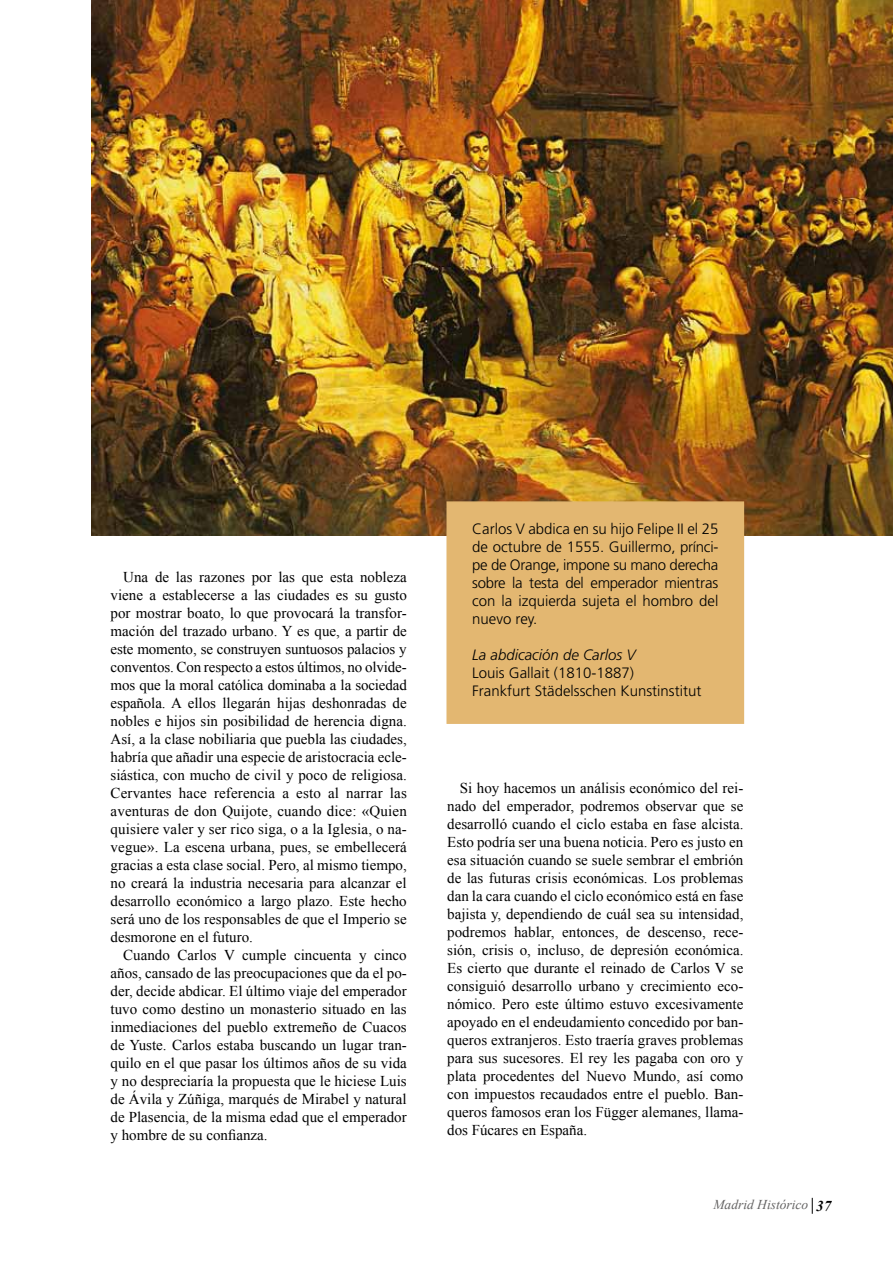
<style>
.page{position:relative;width:893px;height:1263px;background:#fff}
.page>*{position:absolute;margin:0;border:0;box-sizing:border-box;transform-origin:0 0}
.t1{font:15px/18px "Times New Roman";color:#000;text-align:justify}
.t2{font:300 15px/18px "Frutiger LT Std";color:#000;text-align:justify}
.t3{font:italic 300 15px "Frutiger LT Std";color:#000}
.t4{font:italic 13.5px "Times New Roman";color:#646363}
.s1{font-weight:700;font-size:15px;color:#000}
</style>
<div class="page">
<svg style="left:812px;top:1198px;width:1px;height:16px"></svg>
<img style="left:92px;top:0;width:801px;height:536px">
<div style="left:446px;top:501px;width:298px;height:223px;background:#e3b771;border:2px solid #e3b771"></div>
<p class="t1" style="left:111px;top:567px;width:298px;text-indent:13px">Una de las razones por las que esta nobleza viene a establecerse a las ciudades es su gusto por mostrar boato, lo que provocará la transfor&shy;mación del trazado urbano. Y es que, a partir de este momento, se construyen suntuosos palacios y conventos. Con respecto a estos últimos, no olvide&shy;mos que la moral católica dominaba a la sociedad española. A ellos llegarán hijas deshonradas de nobles e hijos sin posibilidad de herencia digna.<br>Así, a la clase nobiliaria que puebla las ciudades, habría que añadir una especie de aristocracia ecle&shy;siástica, con mucho de civil y poco de religiosa.<br>Cervantes hace referencia a esto al narrar las aventuras de don Quijote, cuando dice: «Quien quisiere valer y ser rico siga, o a la Iglesia, o na&shy;vegue». La escena urbana, pues, se embellecerá gracias a esta clase social. Pero, al mismo tiempo, no creará la industria necesaria para alcanzar el desarrollo económico a largo plazo. Este hecho será uno de los responsables de que el Imperio se desmorone en el futuro.</p>
<p class="t1" style="left:111px;top:945px;width:298px;text-indent:13px">Cuando Carlos V cumple cincuenta y cinco años, cansado de las preocupaciones que da el po&shy;der, decide abdicar. El último viaje del emperador tuvo como destino un monasterio situado en las inmediaciones del pueblo extremeño de Cuacos de Yuste. Carlos estaba buscando un lugar tran&shy;quilo en el que pasar los últimos años de su vida y no despreciaría la propuesta que le hiciese Luis de Ávila y Zúñiga, marqués de Mirabel y natural de Plasencia, de la misma edad que el emperador y hombre de su confianza.</p>
<p class="t2" style="left:472px;top:520px;width:248px">Carlos V abdica en su hijo Felipe II el 25 de octubre de 1555. Guillermo, prínci&shy;pe de Orange, impone su mano derecha sobre la testa del emperador mientras con la izquierda sujeta el hombro del nuevo rey.</p>
<p class="t3" style="left:472px;top:646px;width:165px">La abdicación de Carlos V</p>
<p class="t2" style="left:472px;top:664px;width:231px">Louis Gallait (1810-1887)<br>Frankfurt Städelsschen Kunstinstitut</p>
<p class="t1" style="left:447px;top:778px;width:298px;text-indent:13px">Si hoy hacemos un análisis económico del rei&shy;nado del emperador, podremos observar que se desarrolló cuando el ciclo estaba en fase alcista.<br>Esto podría ser una buena noticia. Pero es justo en esa situación cuando se suele sembrar el embrión de las futuras crisis económicas. Los problemas dan la cara cuando el ciclo económico está en fase bajista y, dependiendo de cuál sea su intensidad, podremos hablar, entonces, de descenso, rece&shy;sión, crisis o, incluso, de depresión económica.<br>Es cierto que durante el reinado de Carlos V se consiguió desarrollo urbano y crecimiento eco&shy;nómico. Pero este último estuvo excesivamente apoyado en el endeudamiento concedido por ban&shy;queros extranjeros. Esto traería graves problemas para sus sucesores. El rey les pagaba con oro y plata procedentes del Nuevo Mundo, así como con impuestos recaudados entre el pueblo. Ban&shy;queros famosos eran los Függer alemanes, llama&shy;dos Fúcares en España.</p>
<p class="t4" style="left:713px;top:1196px;width:119px">Madrid Histórico <span class="s1">37</span></p>
</div>
